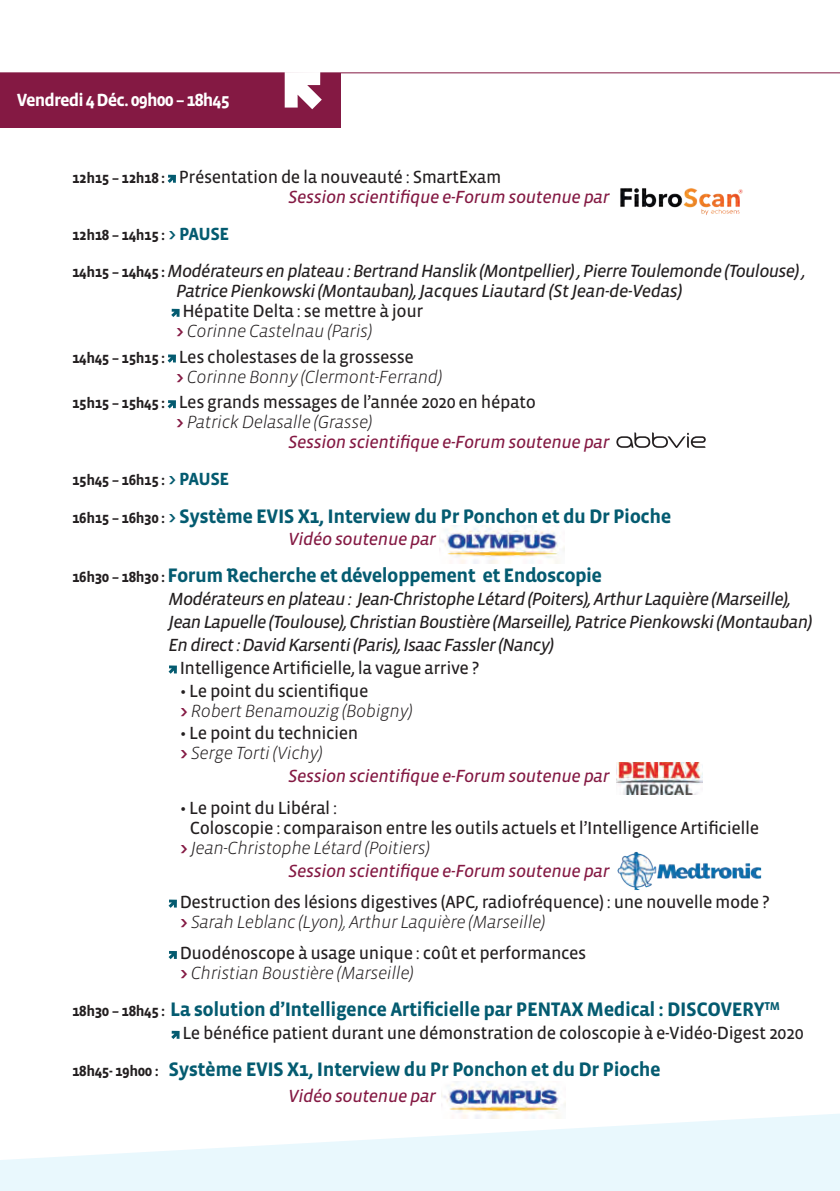
<style>
.page{position:relative;width:840px;height:1191px;background:#fff}
.page>*{position:absolute;margin:0;border:0;box-sizing:border-box;transform-origin:0 0}
.t1{font:700 20px "Vista Sans";letter-spacing:-.025em;color:#045b70}
.t2{font:700 20px "Vista Sans Alt";letter-spacing:-.03em;color:#045b70}
.t3{font:18px/20px "Vista Sans Reg";letter-spacing:-.025em;color:#231f20}
.t4{font:italic 18px/22.8px "Vista Sans Reg";letter-spacing:-.04em;color:#231f20}
.t5{font:italic 300 18px "Vista Sans";letter-spacing:-.025em;color:#231f20}
.t6{font:italic 18px/20px "Vista Sans Reg";letter-spacing:-.025em;color:#841943}
.t7{font:700 18px "Vista Sans";letter-spacing:-.05em;color:#fff}
.t8{font:700 15px "Vista Sans";letter-spacing:-.025em;color:#231f20}
.s1{font-family:"Vista Sans";font-weight:700;font-style:normal;font-size:15px;color:#231f20}
.s2{font-style:normal;color:#231f20}
.s3{font-size:18px;color:#045b70}
.s4{font-family:"Vista Sans";font-weight:700;font-style:normal;font-size:15px}
.s5{font-weight:700;font-style:normal;color:#841943}
.s6{font-family:"Vista Sans";font-weight:700;font-size:15px}
.s7{font-size:15px;color:#231f20}
.s8{font-size:18px}
.s9{font-family:"Vista Sans";font-size:15px;color:#231f20}
</style>
<div class="page">
<hr style="left:0;top:72px;width:839px;height:1px;background:#841943">
<div style="left:0;top:74px;width:341px;height:54px;background:#841943"></div>
<svg style="left:284px;top:72px;width:37px;height:37px"></svg>
<svg style="left:167px;top:175px;width:9px;height:8px"></svg>
<svg style="left:171px;top:309px;width:8px;height:8px"></svg>
<svg style="left:167px;top:354px;width:9px;height:9px"></svg>
<svg style="left:167px;top:400px;width:9px;height:8px"></svg>
<svg style="left:168px;top:665px;width:9px;height:8px"></svg>
<svg style="left:168px;top:899px;width:9px;height:9px"></svg>
<svg style="left:168px;top:951px;width:9px;height:8px"></svg>
<svg style="left:171px;top:1030px;width:8px;height:9px"></svg>
<svg style="left:616px;top:432px;width:89px;height:16px"></svg>
<svg style="left:0;top:1081px;width:839px;height:110px;fill:#e9f8fd"></svg>
<img style="left:616px;top:762px;width:86px;height:33px">
<img style="left:617px;top:851px;width:145px;height:39px">
<img style="left:620px;top:188px;width:123px;height:27px">
<img style="left:439px;top:526px;width:125px;height:38px">
<p class="t7" style="left:17px;top:91px;width:214px">Vendredi 4 Déc. 09h00 – 18h45</p>
<p class="t6" style="left:288px;top:167px;width:322px;text-indent:-216px"><span class="s1">12h15 – 12h18 :</span> <span class="s2">Présentation de la nouveauté : SmartExam<br></span>Session scientifique e-Forum soutenue par</p>
<p class="t8" style="left:72px;top:227px;width:159px">12h18 – 14h15 : <span class="s3">&gt; PAUSE</span></p>
<p class="t4" style="left:176px;top:261px;width:630px;line-height:20px;text-indent:-104px"><span class="s4">14h15 – 14h45 :</span> Modérateurs en plateau : Bertrand Hanslik (Montpellier), Pierre Toulemonde (Toulouse),<br>PatricePienkowski(Montauban),Jacques Liautard (St Jean-de-Vedas)</p>
<p class="t3" style="left:182px;top:301px;width:242px">Hépatite Delta : se mettre à jour</p>
<p class="t5" style="left:176px;top:322px;width:197px"><span class="s5">&gt;</span> Corinne Castelnau (Paris)</p>
<p class="t3" style="left:72px;top:347px;width:343px"><span class="s6">14h45 – 15h15 :</span> Les cholestases de la grossesse</p>
<p class="t5" style="left:176px;top:367px;width:267px"><span class="s5">&gt;</span> Corinne Bonny (Clermont-Ferrand)</p>
<p class="t3" style="left:72px;top:393px;width:465px"><span class="s6">15h15 – 15h45 :</span> Les grands messages de l’année 2020 en hépato</p>
<p class="t5" style="left:176px;top:413px;width:197px"><span class="s5">&gt;</span> Patrick Delasalle (Grasse)</p>
<p class="t6" style="left:288px;top:433px;width:322px">Session scientifique e-Forum soutenue par</p>
<p class="t8" style="left:72px;top:473px;width:159px">15h45 – 16h15 : <span class="s3">&gt; PAUSE</span></p>
<p class="t1" style="left:72px;top:505px;width:600px"><span class="s7">16h15 – 16h30 :</span> <span class="s8">&gt;</span> Système EVIS X1, Interview du Pr Ponchon et du Dr Pioche</p>
<p class="t6" style="left:288px;top:529px;width:149px">Vidéo soutenue par</p>
<p class="t2" style="left:72px;top:565px;width:531px"><span class="s9">16h30 – 18h30 :</span> Forum Recherche et développement et Endoscopie</p>
<p class="t4" style="left:168px;top:588px;width:645px">Modérateurs en plateau : Jean-Christophe Létard (Poiters), Arthur Laquière (Marseille),<br>Jean Lapuelle (Toulouse), Christian Boustière (Marseille), Patrice Pienkowski (Montauban)<br>En direct : David Karsenti (Paris), Isaac Fassler (Nancy)</p>
<p class="t3" style="left:180px;top:658px;width:301px">Intelligence Artificielle, la vague arrive ?</p>
<p class="t3" style="left:180px;top:681px;width:190px">• Le point du scientifique</p>
<p class="t5" style="left:180px;top:701px;width:234px"><span class="s5">&gt;</span> Robert Benamouzig (Bobigny)</p>
<p class="t3" style="left:180px;top:724px;width:180px">• Le point du technicien</p>
<p class="t5" style="left:180px;top:744px;width:144px"><span class="s5">&gt;</span> Serge Torti (Vichy)</p>
<p class="t6" style="left:288px;top:766px;width:322px">Session scientifique e-Forum soutenue par</p>
<p class="t3" style="left:190px;top:798px;width:570px;text-indent:-10px">• Le point du Libéral :<br>Coloscopie : comparaison entre les outils actuels et l’Intelligence Artificielle</p>
<p class="t5" style="left:180px;top:838px;width:251px"><span class="s5">&gt;</span> Jean-Christophe Létard (Poitiers)</p>
<p class="t6" style="left:288px;top:861px;width:322px">Session scientifique e-Forum soutenue par</p>
<p class="t3" style="left:180px;top:892px;width:591px">Destruction des lésions digestives (APC, radiofréquence) : une nouvelle mode ?</p>
<p class="t5" style="left:180px;top:912px;width:366px"><span class="s5">&gt;</span> Sarah Leblanc (Lyon), Arthur Laquière (Marseille)</p>
<p class="t3" style="left:180px;top:943px;width:408px">Duodénoscope à usage unique : coût et performances</p>
<p class="t5" style="left:180px;top:964px;width:235px"><span class="s5">&gt;</span> Christian Boustière (Marseille)</p>
<p class="t1" style="left:72px;top:999px;width:709px"><span class="s7">18h30 – 18h45 :</span> La solution d’Intelligence Artificielle par PENTAX Medical : DISCOVERY<sup>TM</sup></p>
<p class="t3" style="left:182px;top:1023px;width:622px">Le bénéfice patient durant une démonstration de coloscopie à e-Vidéo-Digest 2020</p>
<p class="t1" style="left:72px;top:1059px;width:590px"><span class="s7">18h45- 19h00 :</span> Système EVIS X1, Interview du Pr Ponchon et du Dr Pioche</p>
<p class="t6" style="left:288px;top:1086px;width:149px">Vidéo soutenue par</p>
</div>
